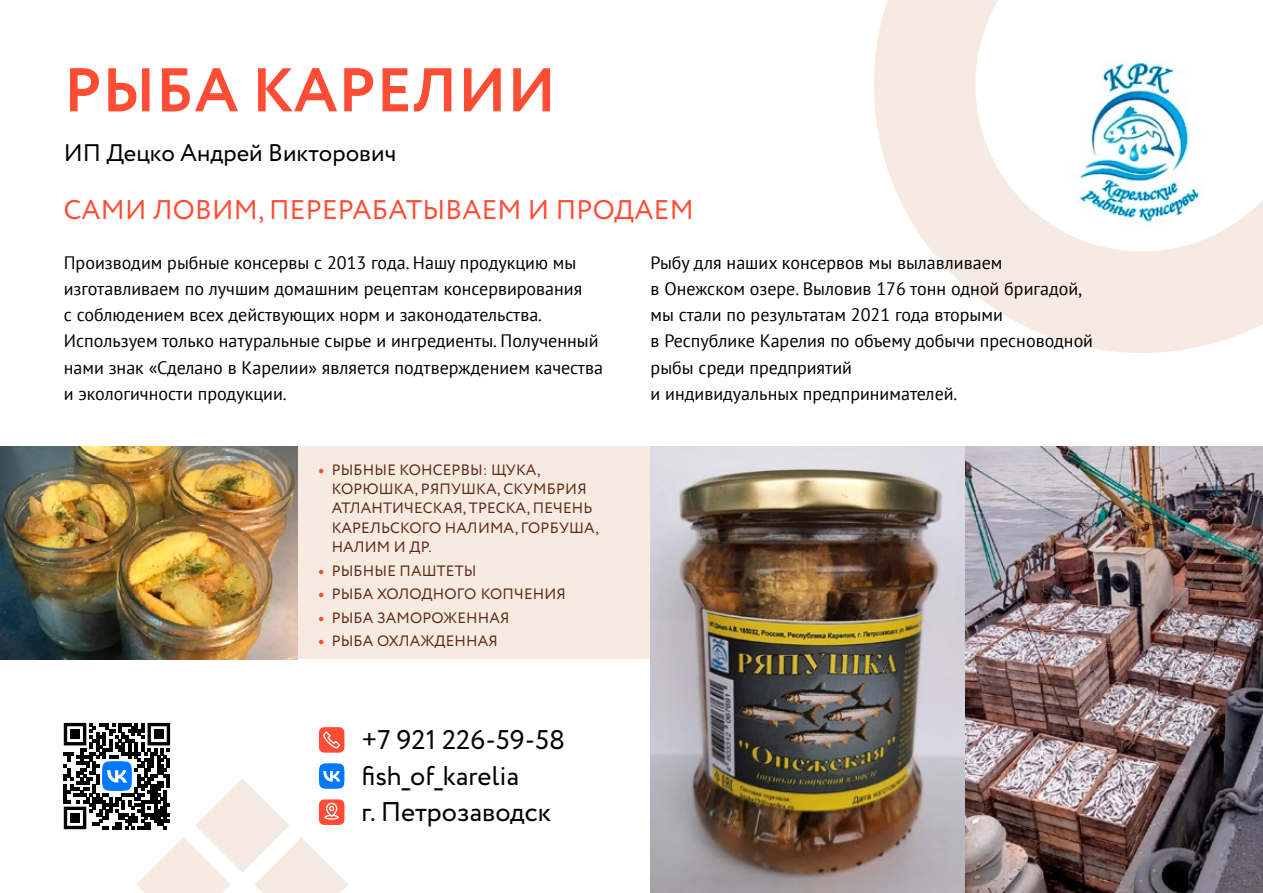
<style>
.page{position:relative;width:1263px;height:893px;background:#fff}
.page>*{position:absolute;margin:0;border:0;box-sizing:border-box;transform-origin:0 0}
.t1{font:700 61.5px "Circe";letter-spacing:.01em;color:#ff4d35}
.t2{font:27px "Circe";color:#000}
.t3{font:27px "Circe";letter-spacing:.01em;color:#ff4d35}
.t4{font:24px "Circe";color:#000}
.t5{font:18px/26.1px "PT Sans";color:#000}
.t6{font:15px/19.4px "Circe";letter-spacing:.01em;color:#5a2916}
.s1{font-weight:800;color:#ff4d35}
</style>
<div class="page">
<svg style="left:874px;top:0;width:389px;height:353px"></svg>
<div style="left:0;top:446px;width:1263px;height:213px;background:#f7eae1"></div>
<img style="left:0;top:446px;width:298px;height:213px">
<img style="left:651px;top:446px;width:612px;height:447px">
<img style="left:1067px;top:60px;width:143px;height:166px">
<svg style="left:64px;top:723px;width:285px;height:170px"></svg>
<h1 class="t1" style="left:64px;top:49px;width:493px">РЫБА КАРЕЛИИ</h1>
<h3 class="t4" style="left:64px;top:136px;width:334px">ИП Децко Андрей Викторович</h3>
<h2 class="t3" style="left:64px;top:192px;width:631px">САМИ ЛОВИМ, ПЕРЕРАБАТЫВАЕМ И ПРОДАЕМ</h2>
<p class="t5" style="left:651px;top:249px;width:444px">Рыбу для наших консервов мы вылавливаем<br>в Онежском озере. Выловив 176 тонн одной бригадой, мы стали по результатам 2021 года вторыми<br>в Республике Карелия по объему добычи пресноводной рыбы среди предприятий<br>и индивидуальных предпринимателей.</p>
<p class="t5" style="left:64px;top:249px;width:541px">Производим рыбные консервы с 2013 года. Нашу продукцию мы изготавливаем по лучшим домашним рецептам консервирования<br>с соблюдением всех действующих норм и законодательства.<br>Используем только натуральные сырье и ингредиенты. Полученный нами знак «Сделано в Карелии» является подтверждением качества и экологичности продукции.</p>
<p class="t6" style="left:332px;top:460px;width:269px;text-indent:-13px"><span class="s1">•</span> РЫБНЫЕ КОНСЕРВЫ: ЩУКА,<br>КОРЮШКА, РЯПУШКА, СКУМБРИЯ<br>АТЛАНТИЧЕСКАЯ, ТРЕСКА, ПЕЧЕНЬ<br>КАРЕЛЬСКОГО НАЛИМА, ГОРБУША,<br>НАЛИМ И ДР.</p>
<p class="t6" style="left:319px;top:561px;width:159px"><span class="s1">•</span> РЫБНЫЕ ПАШТЕТЫ</p>
<p class="t6" style="left:319px;top:585px;width:248px"><span class="s1">•</span> РЫБА ХОЛОДНОГО КОПЧЕНИЯ</p>
<p class="t6" style="left:319px;top:608px;width:192px"><span class="s1">•</span> РЫБА ЗАМОРОЖЕННАЯ</p>
<p class="t6" style="left:319px;top:632px;width:180px"><span class="s1">•</span> РЫБА ОХЛАЖДЕННАЯ</p>
<h2 class="t2" style="left:361px;top:722px;width:205px">+7 921 226-59-58</h2>
<h2 class="t2" style="left:361px;top:758px;width:159px">fish_of_karelia</h2>
<h2 class="t2" style="left:361px;top:794px;width:191px">г. Петрозаводск</h2>
</div>
